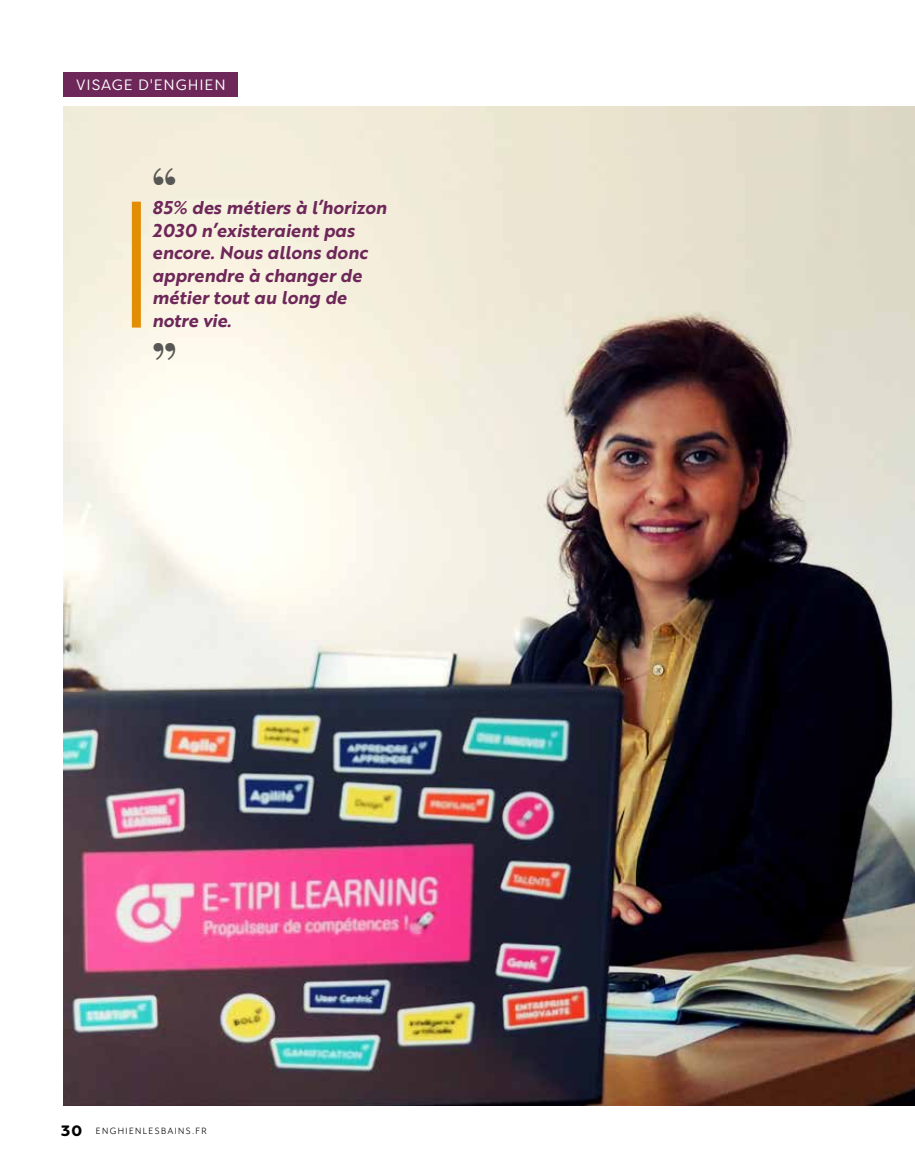
<style>
.page{position:relative;width:915px;height:1170px;background:#fff}
.page>*{position:absolute;margin:0;border:0;box-sizing:border-box;transform-origin:0 0}
.t1{font:700 48px "Bodoni URW";color:#575756}
.t2{font:18px/22.5px "Brother 1816 Bold Italic";color:#6e2759}
.t3{font:15px "Filson Soft";letter-spacing:.06em;color:#fff}
.t4{font:10.5px "Mr Eaves Mod OT";letter-spacing:.13em;color:#000}
.s1{font-family:"Filson Soft";font-weight:900;font-size:15px}
</style>
<div class="page">
<img style="left:64px;top:106px;width:850px;height:998px">
<div style="left:64px;top:72px;width:174px;height:25px;background:#6e2759"></div>
<div style="left:132px;top:202px;width:9px;height:125px;background:#e28e04"></div>
<p class="t3" style="left:76px;top:75px;width:151px">VISAGE D'ENGHIEN</p>
<h1 class="t1" style="left:152px;top:157px;width:26px">“</h1>
<p class="t2" style="left:152px;top:196px;width:236px">85% des métiers à l’horizon<br>2030 n’existeraient pas encore. Nous allons donc apprendre à changer de métier tout au long de notre vie.</p>
<h1 class="t1" style="left:177px;top:371px;width:26px;rotate:-180deg">“</h1>
<p class="t4" style="left:61px;top:1125px;width:147px"><span class="s1">30</span> ENGHIENLESBAINS.FR</p>
</div>
